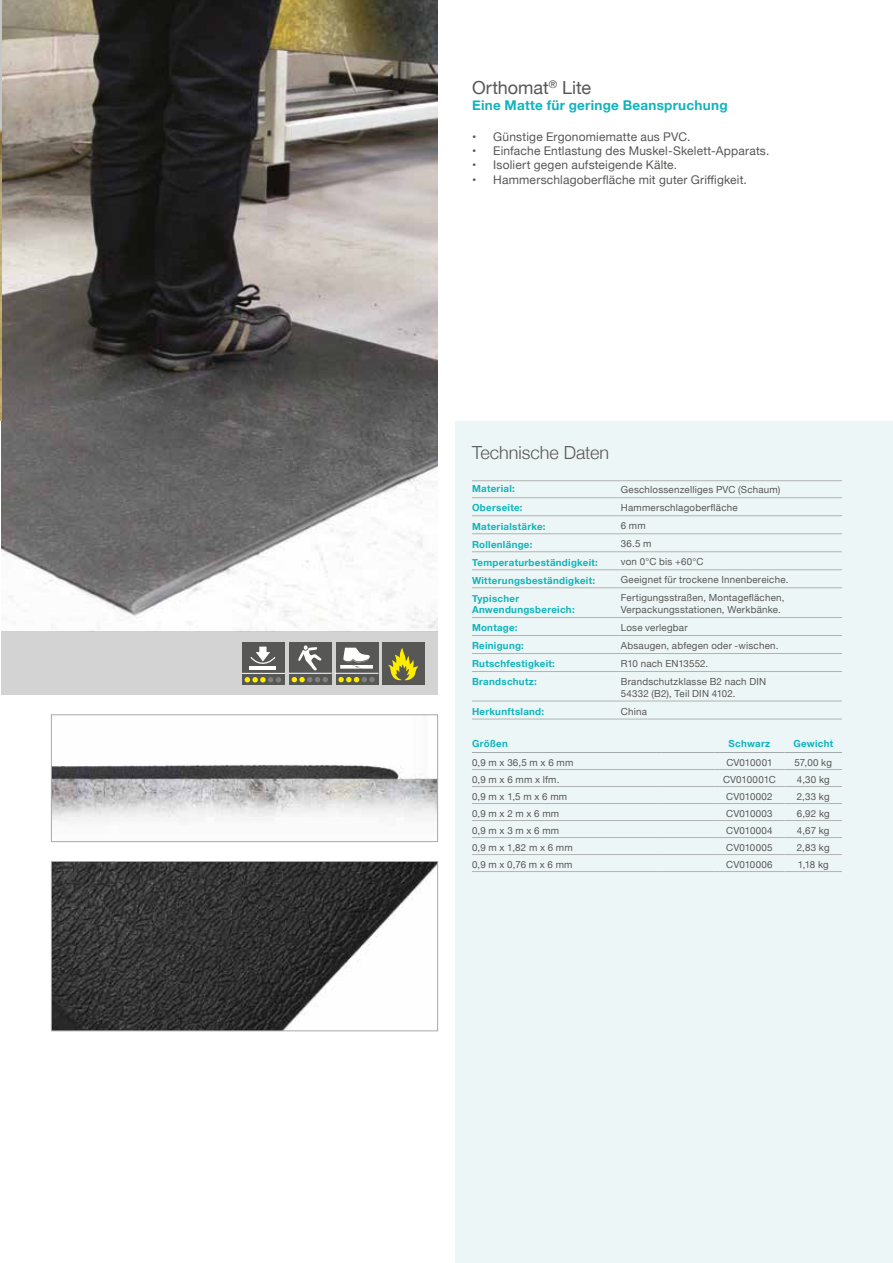
<style>
.page{position:relative;width:893px;height:1263px;background:#fff}
.page>*{position:absolute;margin:0;border:0;box-sizing:border-box;transform-origin:0 0}
.t1{font:300 18px "Helvetica Neue";color:#575756}
.t2{font:18px "Helvetica Neue";color:#575756}
.t3{font:700 13.5px "Helvetica Neue";letter-spacing:.02em;color:#0fb4bc}
.t4{font:12px "Helvetica Neue";letter-spacing:.015em;color:#575756}
.t5{font:9.75px/11.7px "Helvetica Neue";letter-spacing:.02em;color:#575756}
.t6{font:700 9.75px/11.7px "Helvetica Neue";letter-spacing:.03em;color:#0fb4bc}
.t7{font:9.75px "Helvetica Neue";color:#575756}
</style>
<div class="page">
<img style="left:1px;top:0;width:437px;height:631px">
<div style="left:1px;top:631px;width:437px;height:64px;background:#d3d3d4"></div>
<img style="left:53px;top:764px;width:383px;height:58px">
<div style="left:51px;top:714px;width:387px;height:128px;border:1px solid #a6a9ab"></div>
<img style="left:53px;top:863px;width:383px;height:166px">
<div style="left:51px;top:861px;width:387px;height:170px;border:1px solid #a6a9ab"></div>
<div style="left:383px;top:642px;width:42px;height:43px;background:#575756"></div>
<svg style="left:388px;top:648px;width:30px;height:33px"></svg>
<svg style="left:242px;top:642px;width:136px;height:43px;background:#7f7f77"></svg>
<div style="left:455px;top:421px;width:438px;height:842px;background:#edf6f6"></div>
<img style="left:0;top:0;width:1px;height:421px">
<hr style="left:472px;top:752px;width:189px;height:1px;background:#a6a9ab">
<hr style="left:661px;top:752px;width:53px;height:1px;background:#a6a9ab">
<hr style="left:714px;top:752px;width:70px;height:1px;background:#a6a9ab">
<hr style="left:784px;top:752px;width:58px;height:1px;background:#a6a9ab">
<hr style="left:472px;top:769px;width:189px;height:1px;background:#b3b2b2">
<hr style="left:661px;top:769px;width:53px;height:1px;background:#b3b2b2">
<hr style="left:714px;top:769px;width:70px;height:1px;background:#b3b2b2">
<hr style="left:784px;top:769px;width:58px;height:1px;background:#b3b2b2">
<hr style="left:472px;top:786px;width:189px;height:1px;background:#b3b2b2">
<hr style="left:661px;top:786px;width:53px;height:1px;background:#b3b2b2">
<hr style="left:714px;top:786px;width:70px;height:1px;background:#b3b2b2">
<hr style="left:784px;top:786px;width:58px;height:1px;background:#b3b2b2">
<hr style="left:472px;top:803px;width:189px;height:1px;background:#b3b2b2">
<hr style="left:661px;top:803px;width:53px;height:1px;background:#b3b2b2">
<hr style="left:714px;top:803px;width:70px;height:1px;background:#b3b2b2">
<hr style="left:784px;top:803px;width:58px;height:1px;background:#b3b2b2">
<hr style="left:472px;top:820px;width:189px;height:1px;background:#b3b2b2">
<hr style="left:661px;top:820px;width:53px;height:1px;background:#b3b2b2">
<hr style="left:714px;top:820px;width:70px;height:1px;background:#b3b2b2">
<hr style="left:784px;top:820px;width:58px;height:1px;background:#b3b2b2">
<hr style="left:472px;top:837px;width:189px;height:1px;background:#b3b2b2">
<hr style="left:661px;top:837px;width:53px;height:1px;background:#b3b2b2">
<hr style="left:714px;top:837px;width:70px;height:1px;background:#b3b2b2">
<hr style="left:784px;top:837px;width:58px;height:1px;background:#b3b2b2">
<hr style="left:472px;top:854px;width:189px;height:1px;background:#b3b2b2">
<hr style="left:661px;top:854px;width:53px;height:1px;background:#b3b2b2">
<hr style="left:714px;top:854px;width:70px;height:1px;background:#b3b2b2">
<hr style="left:784px;top:854px;width:58px;height:1px;background:#b3b2b2">
<hr style="left:472px;top:871px;width:189px;height:1px;background:#b3b2b2">
<hr style="left:661px;top:871px;width:53px;height:1px;background:#b3b2b2">
<hr style="left:714px;top:871px;width:70px;height:1px;background:#b3b2b2">
<hr style="left:784px;top:871px;width:58px;height:1px;background:#b3b2b2">
<hr style="left:472px;top:480px;width:149px;height:1px;background:#b3b2b2">
<hr style="left:621px;top:480px;width:221px;height:1px;background:#b3b2b2">
<hr style="left:472px;top:497px;width:149px;height:1px;background:#b3b2b2">
<hr style="left:621px;top:497px;width:221px;height:1px;background:#b3b2b2">
<hr style="left:472px;top:515px;width:149px;height:1px;background:#b3b2b2">
<hr style="left:621px;top:515px;width:221px;height:1px;background:#b3b2b2">
<hr style="left:472px;top:533px;width:149px;height:1px;background:#b3b2b2">
<hr style="left:621px;top:533px;width:221px;height:1px;background:#b3b2b2">
<hr style="left:472px;top:551px;width:149px;height:1px;background:#b3b2b2">
<hr style="left:621px;top:551px;width:221px;height:1px;background:#b3b2b2">
<hr style="left:472px;top:569px;width:149px;height:1px;background:#b3b2b2">
<hr style="left:621px;top:569px;width:221px;height:1px;background:#b3b2b2">
<hr style="left:472px;top:587px;width:149px;height:1px;background:#b3b2b2">
<hr style="left:621px;top:587px;width:221px;height:1px;background:#b3b2b2">
<hr style="left:472px;top:617px;width:149px;height:1px;background:#b3b2b2">
<hr style="left:621px;top:617px;width:221px;height:1px;background:#b3b2b2">
<hr style="left:472px;top:635px;width:149px;height:1px;background:#b3b2b2">
<hr style="left:621px;top:635px;width:221px;height:1px;background:#b3b2b2">
<hr style="left:472px;top:653px;width:149px;height:1px;background:#b3b2b2">
<hr style="left:621px;top:653px;width:221px;height:1px;background:#b3b2b2">
<hr style="left:472px;top:671px;width:149px;height:1px;background:#b3b2b2">
<hr style="left:621px;top:671px;width:221px;height:1px;background:#b3b2b2">
<hr style="left:472px;top:701px;width:149px;height:1px;background:#b3b2b2">
<hr style="left:621px;top:701px;width:221px;height:1px;background:#b3b2b2">
<hr style="left:472px;top:719px;width:149px;height:1px;background:#b3b2b2">
<hr style="left:621px;top:719px;width:221px;height:1px;background:#b3b2b2">
<h1 class="t2" style="left:472px;top:74px;width:121px">Orthomat<sup>®</sup> Lite</h1>
<h2 class="t3" style="left:472px;top:95px;width:257px">Eine Matte für geringe Beanspruchung</h2>
<p class="t4" style="left:472px;top:128px;width:220px">• Günstige Ergonomiematte aus PVC.</p>
<p class="t4" style="left:472px;top:142px;width:299px">• Einfache Entlastung des Muskel-Skelett-Apparats.</p>
<p class="t4" style="left:472px;top:156px;width:207px">• Isoliert gegen aufsteigende Kälte.</p>
<p class="t4" style="left:472px;top:171px;width:276px">• Hammerschlagoberfläche mit guter Griffigkeit.</p>
<h1 class="t1" style="left:472px;top:438px;width:139px">Technische Daten</h1>
<p class="t6" style="left:472px;top:483px;width:44px">Material:</p>
<p class="t5" style="left:621px;top:484px;width:161px">Geschlossenzelliges PVC (Schaum)</p>
<p class="t6" style="left:472px;top:502px;width:52px">Oberseite:</p>
<p class="t5" style="left:621px;top:503px;width:118px">Hammerschlagoberfläche</p>
<p class="t6" style="left:472px;top:520px;width:75px">Materialstärke:</p>
<p class="t5" style="left:621px;top:521px;width:26px">6 mm</p>
<p class="t6" style="left:472px;top:538px;width:62px">Rollenlänge:</p>
<p class="t5" style="left:621px;top:539px;width:32px">36.5 m</p>
<p class="t6" style="left:472px;top:556px;width:127px">Temperaturbeständigkeit:</p>
<p class="t5" style="left:621px;top:557px;width:84px">von 0°C bis +60°C</p>
<p class="t6" style="left:472px;top:574px;width:125px">Witterungsbeständigkeit:</p>
<p class="t5" style="left:621px;top:575px;width:169px">Geeignet für trockene Innenbereiche.</p>
<p class="t6" style="left:472px;top:592px;width:104px">Typischer<br>Anwendungsbereich:</p>
<p class="t5" style="left:621px;top:593px;width:165px">Fertigungsstraßen, Montageflächen,<br>Verpackungsstationen, Werkbänke.</p>
<p class="t6" style="left:472px;top:622px;width:47px">Montage:</p>
<p class="t5" style="left:621px;top:622px;width:68px">Lose verlegbar</p>
<p class="t6" style="left:472px;top:640px;width:54px">Reinigung:</p>
<p class="t5" style="left:621px;top:640px;width:159px">Absaugen, abfegen oder -wischen.</p>
<p class="t6" style="left:472px;top:658px;width:84px">Rutschfestigkeit:</p>
<p class="t5" style="left:621px;top:658px;width:89px">R10 nach EN13552.</p>
<p class="t6" style="left:472px;top:676px;width:66px">Brandschutz:</p>
<p class="t5" style="left:621px;top:676px;width:147px">Brandschutzklasse B2 nach DIN<br>54332 (B2), Teil DIN 4102.</p>
<p class="t6" style="left:472px;top:706px;width:74px">Herkunftsland:</p>
<p class="t5" style="left:621px;top:706px;width:28px">China</p>
<p class="t6" style="left:472px;top:738px;width:37px">Größen</p>
<p class="t6" style="left:729px;top:738px;width:43px">Schwarz</p>
<p class="t6" style="left:793px;top:738px;width:41px">Gewicht</p>
<p class="t5" style="left:472px;top:757px;width:103px">0,9 m x 36,5 m x 6 mm</p>
<p class="t5" style="left:726px;top:757px;width:48px">CV010001</p>
<p class="t5" style="left:795px;top:757px;width:39px">57,00 kg</p>
<p class="t5" style="left:472px;top:774px;width:89px">0,9 m x 6 mm x lfm.</p>
<p class="t7" style="left:723px;top:772px;width:54px">CV010001C</p>
<p class="t5" style="left:797px;top:774px;width:34px">4,30 kg</p>
<p class="t5" style="left:472px;top:791px;width:97px">0,9 m x 1,5 m x 6 mm</p>
<p class="t5" style="left:726px;top:791px;width:48px">CV010002</p>
<p class="t5" style="left:797px;top:791px;width:34px">2,33 kg</p>
<p class="t5" style="left:472px;top:808px;width:89px">0,9 m x 2 m x 6 mm</p>
<p class="t5" style="left:726px;top:808px;width:48px">CV010003</p>
<p class="t5" style="left:797px;top:808px;width:34px">6,92 kg</p>
<p class="t5" style="left:472px;top:825px;width:89px">0,9 m x 3 m x 6 mm</p>
<p class="t5" style="left:726px;top:825px;width:48px">CV010004</p>
<p class="t5" style="left:797px;top:825px;width:34px">4,67 kg</p>
<p class="t5" style="left:472px;top:842px;width:102px">0,9 m x 1,82 m x 6 mm</p>
<p class="t5" style="left:726px;top:842px;width:48px">CV010005</p>
<p class="t5" style="left:797px;top:842px;width:34px">2,83 kg</p>
<p class="t5" style="left:472px;top:859px;width:102px">0,9 m x 0,76 m x 6 mm</p>
<p class="t5" style="left:726px;top:859px;width:48px">CV010006</p>
<p class="t5" style="left:798px;top:859px;width:32px">1,18 kg</p>
</div>
